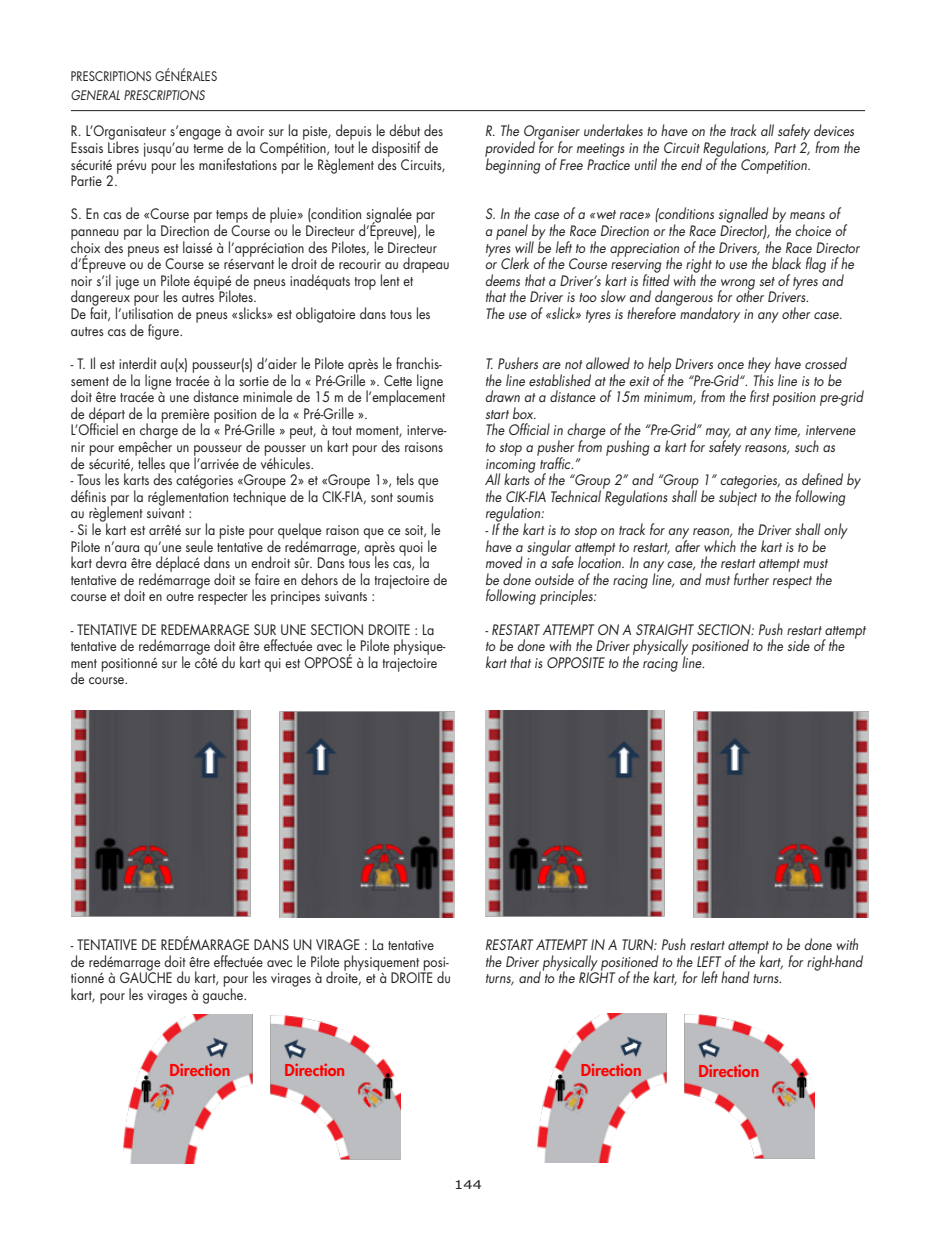
<style>
.page{position:relative;width:936px;height:1248px;background:#fff}
.page>*{position:absolute;margin:0;border:0;box-sizing:border-box;transform-origin:0 0}
.t1{font:800 16px "Futura Std";color:#f00}
.t2{font:14px/16.6px "Futura Std";letter-spacing:.005em;color:#231f20;scale:.9 1}
.t3{font:italic 14px/16.6px "Futura Std";letter-spacing:.005em;color:#231f20;scale:.9 1}
.t4{font:12.8px "Futura Std";letter-spacing:.01em;color:#231f20;scale:.87 1}
.t5{font:italic 12.8px "Futura Std";letter-spacing:.01em;color:#231f20;scale:.87 1}
.t6{font:12px "Verdana";color:#231f20;scale:1.2 1}
</style>
<div class="page">
<hr style="left:71px;top:110px;width:794px;height:1px;background:#231f20">
<img style="left:72px;top:710px;width:382px;height:206px">
<img style="left:123px;top:1014px;width:277px;height:149px">
<img style="left:486px;top:710px;width:382px;height:206px">
<img style="left:537px;top:1013px;width:277px;height:149px">
<p class="t4" style="left:71px;top:68px;width:170px">PRESCRIPTIONS GÉNÉRALES</p>
<p class="t5" style="left:71px;top:88px;width:155px">GENERAL PRESCRIPTIONS</p>
<p class="t2" style="left:71px;top:123px;width:418px">R. L’Organisateur s’engage à avoir sur la piste, depuis le début des Essais Libres jusqu’au terme de la Compétition, tout le dispositif de sécurité prévu pour les manifestations par le Règlement des Circuits, Partie 2.</p>
<p class="t2" style="left:71px;top:206px;width:422px">S. En cas de «Course par temps de pluie» (condition signalée par panneau par la Direction de Course ou le Directeur d’Épreuve), le choix des pneus est laissé à l’appréciation des Pilotes, le Directeur d’Épreuve ou de Course se réservant le droit de recourir au drapeau noir s’il juge un Pilote équipé de pneus inadéquats trop lent et dangereux pour les autres Pilotes.</p>
<p class="t2" style="left:71px;top:306px;width:401px">De fait, l’utilisation de pneus «slicks» est obligatoire dans tous les autres cas de figure.</p>
<p class="t2" style="left:71px;top:355px;width:417px">- T. Il est interdit au(x) pousseur(s) d’aider le Pilote après le franchis&shy;sement de la ligne tracée à la sortie de la « Pré-Grille ». Cette ligne doit être tracée à une distance minimale de 15 m de l’emplacement de départ de la première position de la « Pré-Grille ».</p>
<p class="t2" style="left:71px;top:422px;width:419px">L’Officiel en charge de la « Pré-Grille » peut, à tout moment, interve&shy;nir pour empêcher un pousseur de pousser un kart pour des raisons de sécurité, telles que l’arrivée de véhicules.</p>
<p class="t2" style="left:71px;top:472px;width:410px">- Tous les karts des catégories «Groupe 2» et «Groupe 1», tels que définis par la réglementation technique de la CIK-FIA, sont soumis au règlement suivant :</p>
<p class="t2" style="left:71px;top:521px;width:420px">- Si le kart est arrêté sur la piste pour quelque raison que ce soit, le Pilote n’aura qu’une seule tentative de redémarrage, après quoi le kart devra être déplacé dans un endroit sûr. Dans tous les cas, la tentative de redémarrage doit se faire en dehors de la trajectoire de course et doit en outre respecter les principes suivants :</p>
<p class="t2" style="left:71px;top:621px;width:418px">- TENTATIVE DE REDEMARRAGE SUR UNE SECTION DROITE : La tentative de redémarrage doit être effectuée avec le Pilote physique&shy;ment positionné sur le côté du kart qui est OPPOSÉ à la trajectoire de course.</p>
<p class="t3" style="left:485px;top:123px;width:418px">R. The Organiser undertakes to have on the track all safety devices provided for for meetings in the Circuit Regulations, Part 2, from the beginning of Free Practice until the end of the Competition.</p>
<p class="t3" style="left:485px;top:206px;width:417px">S. In the case of a «wet race» (conditions signalled by means of<br>a panel by the Race Direction or the Race Director), the choice of tyres will be left to the appreciation of the Drivers, the Race Director or Clerk of the Course reserving the right to use the black flag if he deems that a Driver’s kart is fitted with the wrong set of tyres and that the Driver is too slow and dangerous for other Drivers.</p>
<p class="t3" style="left:485px;top:306px;width:399px">The use of «slick» tyres is therefore mandatory in any other case.</p>
<p class="t3" style="left:485px;top:355px;width:421px">T. Pushers are not allowed to help Drivers once they have crossed the line established at the exit of the “Pre-Grid“. This line is to be drawn at a distance of 15m minimum, from the first position pre-grid start box.</p>
<p class="t3" style="left:485px;top:422px;width:413px">The Official in charge of the “Pre-Grid” may, at any time, intervene to stop a pusher from pushing a kart for safety reasons, such as incoming traffic.”</p>
<p class="t3" style="left:485px;top:472px;width:418px">All karts of the “Group 2” and “Group 1” categories, as defined by the CIK-FIA Technical Regulations shall be subject to the following regulation:</p>
<p class="t3" style="left:485px;top:521px;width:403px">- If the kart is to stop on track for any reason, the Driver shall only have a singular attempt to restart, after which the kart is to be moved in a safe location. In any case, the restart attempt must<br>be done outside of the racing line, and must further respect the following principles:</p>
<p class="t3" style="left:485px;top:621px;width:424px">- RESTART ATTEMPT ON A STRAIGHT SECTION: Push restart attempt to be done with the Driver physically positioned to the side of the kart that is OPPOSITE to the racing line.</p>
<p class="t2" style="left:71px;top:936px;width:424px">- TENTATIVE DE REDÉMARRAGE DANS UN VIRAGE : La tentative de redémarrage doit être effectuée avec le Pilote physiquement posi&shy;tionné à GAUCHE du kart, pour les virages à droite, et à DROITE du kart, pour les virages à gauche.</p>
<p class="t3" style="left:485px;top:936px;width:421px">RESTART ATTEMPT IN A TURN: Push restart attempt to be done with the Driver physically positioned to the LEFT of the kart, for right-hand turns, and to the RIGHT of the kart, for left hand turns.</p>
<p class="t1" style="left:169px;top:1059px;width:62px">Direction</p>
<p class="t1" style="left:284px;top:1059px;width:62px">Direction</p>
<p class="t1" style="left:580px;top:1059px;width:62px">Direction</p>
<p class="t1" style="left:698px;top:1060px;width:62px">Direction</p>
<p class="t6" style="left:454px;top:1175px;width:25px">144</p>
</div>
